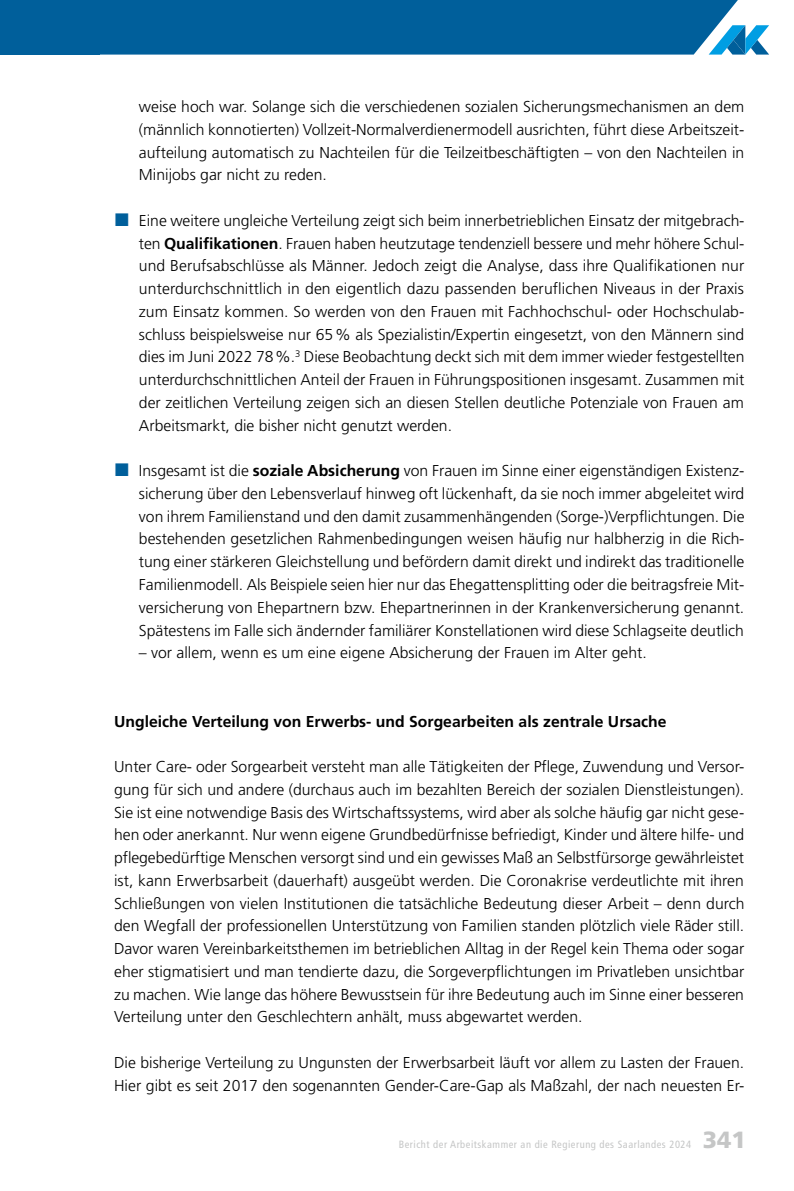
<style>
.page{position:relative;width:794px;height:1191px;background:#fff}
.page>*{position:absolute;margin:0;border:0;box-sizing:border-box;transform-origin:0 0}
.t1{font:900 23.45px "Frutiger";color:#c5c6c6}
._06_Grundtext_Einzug_mit_Quadrat{font:300 15.75px/22.8px "Frutiger";color:#000;text-align:justify}
._05_Zwischenüberschrift___Text{font:300 15.75px/22.8px "Frutiger";color:#000;text-align:justify}
._04_Grundtext{font:300 15.75px/22.8px "Frutiger";color:#000}
._05_Zwischenüberschrift___Text-2{font:700 15.75px "Frutiger";color:#000}
.t2{font:condensed 10.5px "Frutiger";letter-spacing:.05em;color:#c5c6c6}
.s1{font-weight:700}
</style>
<div class="page">
<div style="left:0;top:0;width:99px;height:55px;background:#005f9b"></div>
<div style="left:99px;top:0;width:639px;height:55px;background:#005f9b"></div>
<svg style="left:708px;top:25px;width:61px;height:30px"></svg>
<p class="_06_Grundtext_Einzug_mit_Quadrat" style="left:139px;top:95px;width:607px">weise hoch war. Solange sich die verschiedenen sozialen Sicherungsmechanismen an dem (männlich konnotierten) Vollzeit-Normalverdienermodell ausrichten, führt diese Arbeitszeit&shy;aufteilung automatisch zu Nachteilen für die Teilzeitbeschäftigten – von den Nachteilen in Minijobs gar nicht zu reden.</p>
<p class="_06_Grundtext_Einzug_mit_Quadrat" style="left:139px;top:209px;width:607px">Eine weitere ungleiche Verteilung zeigt sich beim innerbetrieblichen Einsatz der mitgebrach&shy;ten <span class="s1">Qualifikationen</span>. Frauen haben heutzutage tendenziell bessere und mehr höhere Schul&shy;und Berufsabschlüsse als Männer. Jedoch zeigt die Analyse, dass ihre Qualifikationen nur unterdurchschnittlich in den eigentlich dazu passenden beruflichen Niveaus in der Praxis zum Einsatz kommen. So werden von den Frauen mit Fachhochschul- oder Hochschulab&shy;schluss beispielsweise nur 65% als Spezialistin/Expertin eingesetzt, von den Männern sind dies im Juni 2022 78%.<sup>3</sup> Diese Beobachtung deckt sich mit dem immer wieder festgestellten unterdurchschnittlichen Anteil der Frauen in Führungspositionen insgesamt. Zusammen mit der zeitlichen Verteilung zeigen sich an diesen Stellen deutliche Potenziale von Frauen am Arbeitsmarkt, die bisher nicht genutzt werden.</p>
<p class="_06_Grundtext_Einzug_mit_Quadrat" style="left:139px;top:459px;width:607px">Insgesamt ist die <span class="s1">soziale Absicherung</span> von Frauen im Sinne einer eigenständigen Existenz&shy;sicherung über den Lebensverlauf hinweg oft lückenhaft, da sie noch immer abgeleitet wird von ihrem Familienstand und den damit zusammenhängenden (Sorge-)Verpflichtungen. Die bestehenden gesetzlichen Rahmenbedingungen weisen häufig nur halbherzig in die Rich&shy;tung einer stärkeren Gleichstellung und befördern damit direkt und indirekt das traditionelle Familienmodell. Als Beispiele seien hier nur das Ehegattensplitting oder die beitragsfreie Mit&shy;versicherung von Ehepartnern bzw. Ehepartnerinnen in der Krankenversicherung genannt.<br>Spätestens im Falle sich ändernder familiärer Konstellationen wird diese Schlagseite deutlich</p>
<p class="_06_Grundtext_Einzug_mit_Quadrat" style="left:139px;top:641px;width:509px">– vor allem, wenn es um eine eigene Absicherung der Frauen im Alter geht.</p>
<h1 class="_05_Zwischenüberschrift___Text-2" style="left:114px;top:712px;width:554px">Ungleiche Verteilung von Erwerbs- und Sorgearbeiten als zentrale Ursache</h1>
<h1 class="_05_Zwischenüberschrift___Text" style="left:114px;top:755px;width:632px">Unter Care- oder Sorgearbeit versteht man alle Tätigkeiten der Pflege, Zuwendung und Versor&shy;gung für sich und andere (durchaus auch im bezahlten Bereich der sozialen Dienstleistungen).<br>Sie ist eine notwendige Basis des Wirtschaftssystems, wird aber als solche häufig gar nicht gese&shy;hen oder anerkannt. Nur wenn eigene Grundbedürfnisse befriedigt, Kinder und ältere hilfe- und pflegebedürftige Menschen versorgt sind und ein gewisses Maß an Selbstfürsorge gewährleistet ist, kann Erwerbsarbeit (dauerhaft) ausgeübt werden. Die Coronakrise verdeutlichte mit ihren Schließungen von vielen Institutionen die tatsächliche Bedeutung dieser Arbeit – denn durch den Wegfall der professionellen Unterstützung von Familien standen plötzlich viele Räder still.<br>Davor waren Vereinbarkeitsthemen im betrieblichen Alltag in der Regel kein Thema oder sogar eher stigmatisiert und man tendierte dazu, die Sorgeverpflichtungen im Privatleben unsichtbar zu machen. Wie lange das höhere Bewusstsein für ihre Bedeutung auch im Sinne einer besseren Verteilung unter den Geschlechtern anhält, muss abgewartet werden.</h1>
<p class="_04_Grundtext" style="left:114px;top:1051px;width:632px">Die bisherige Verteilung zu Ungunsten der Erwerbsarbeit läuft vor allem zu Lasten der Frauen.<br>Hier gibt es seit 2017 den sogenannten Gender-Care-Gap als Maßzahl, der nach neuesten Er-</p>
<p class="t2" style="left:399px;top:1137px;width:294px">Bericht der Arbeitskammer an die Regierung des Saarlandes 2024</p>
<h1 class="t1" style="left:702px;top:1125px;width:44px">341</h1>
</div>
